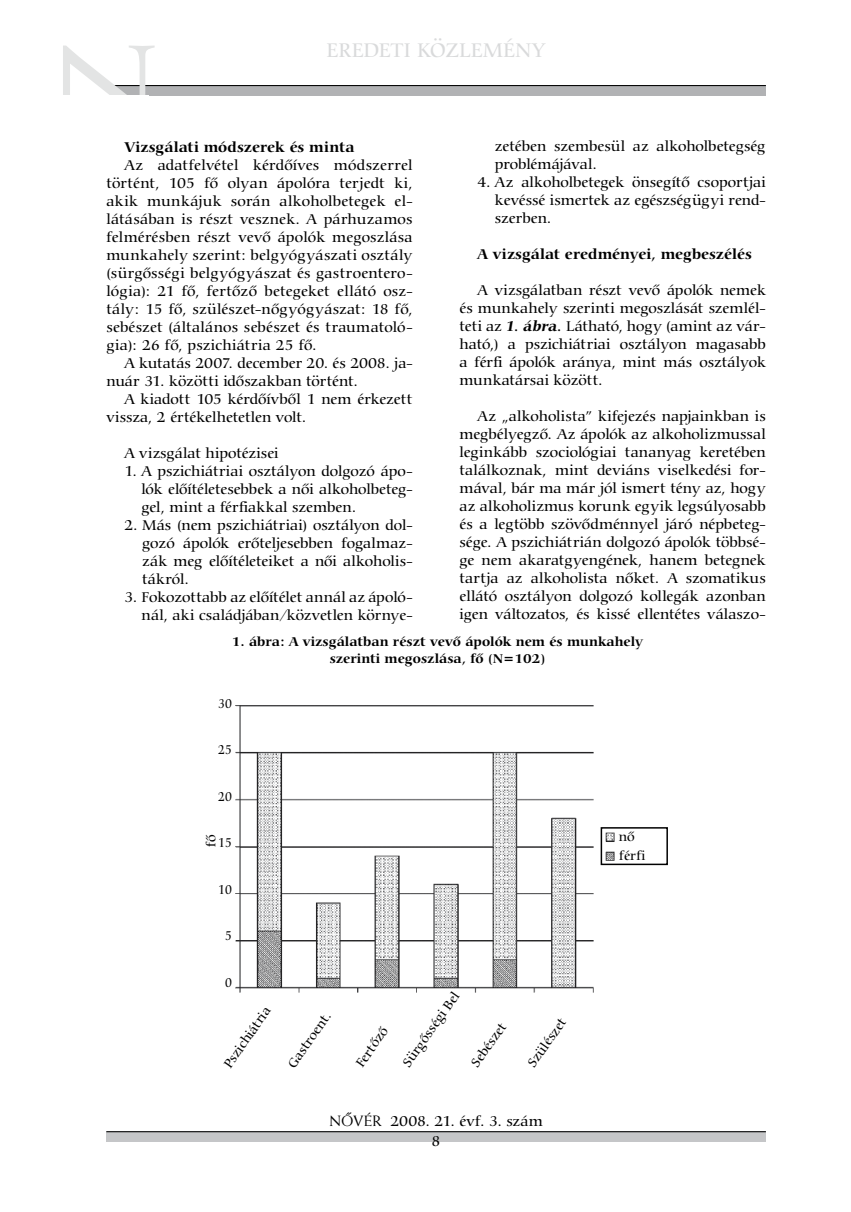
<style>
.page{position:relative;width:851px;height:1212px;background:#fff}
.page>*{position:absolute;margin:0;border:0;box-sizing:border-box;transform-origin:0 0}
.t1{font:108px "H Weiss Medium";color:#e3e4e4;scale:1.3 1}
.t2{font:21px "Carmina HU Medium";color:#d9dadb}
.t3{font:15px/18px "Carmina HU Medium";color:#000;text-align:justify}
.t4{font:15px "Carmina HU Bold";color:#000}
.t5{font:13.5px/16.2px "Carmina HU Bold";color:#000;text-align:center}
.t6{font:13.5px/19.2px "Carmina HU Medium";color:#000}
.t7{font:13.5px "Carmina HU Medium";color:#000;scale:.85 1}
.s1{font-family:"Carmina HU Bold";font-style:italic}
.s2{font-family:"H Weiss Medium"}
</style>
<div class="page">
<div style="left:111px;top:85px;width:654px;height:11px;background:#b1b2b4"></div>
<hr style="left:106px;top:85px;width:659px;height:1px;background:#000">
<div style="left:106px;top:1131px;width:659px;height:11px;background:#c5c6c8"></div>
<hr style="left:106px;top:1131px;width:659px;height:1px;background:#000">
<img style="left:235px;top:705px;width:429px;height:288px">
<div style="left:600px;top:827px;width:67px;height:38px;border:2px solid #000"></div>
<h1 class="t1" style="left:49px;top:21px;width:86px">N</h1>
<h2 class="t2" style="left:326px;top:38px;width:14px">EREDE</h2>
<h2 class="t2" style="left:390px;top:38px;width:41px">TI KÖZLE</h2>
<h2 class="t2" style="left:482px;top:38px;width:65px">MÉNY</h2>
<p class="t3" style="left:494px;top:137px;width:272px">zetében szembesül az alkoholbetegség problémájával.</p>
<p class="t3" style="left:495px;top:173px;width:272px;text-indent:-17px">4. Az alkoholbetegek önsegítô csoportjai kevéssé ismertek az egészségügyi rend&shy;szerben.</p>
<p class="t4" style="left:477px;top:245px;width:276px">A vizsgálat eredményei, megbeszélés</p>
<p class="t3" style="left:459px;top:281px;width:308px;text-indent:18px">A vizsgálatban részt vevô ápolók nemek és munkahely szerinti megoszlását szemlél&shy;teti az <span class="s1">1. ábra.</span> Látható, hogy (amint az vár&shy;ható,) a pszichiátriai osztályon magasabb a férfi ápolók aránya, mint más osztályok munkatársai között.</p>
<p class="t3" style="left:459px;top:407px;width:308px;text-indent:18px">Az „alkoholista” kifejezés napjainkban is megbélyegzô. Az ápolók az alkoholizmussal leginkább szociológiai tananyag keretében találkoznak, mint deviáns viselkedési for&shy;mával, bár ma már jól ismert tény az, hogy az alkoholizmus korunk egyik legsúlyosabb és a legtöbb szövôdménnyel járó népbeteg&shy;sége. A pszichiátrián dolgozó ápolók többsé&shy;ge nem akaratgyengének, hanem betegnek tartja az alkoholista nôket. A szomatikus ellátó osztályon dolgozó kollegák azonban igen változatos, és kissé ellentétes válaszo-</p>
<p class="t5" style="left:232px;top:634px;width:413px">1. ábra: A vizsgálatban részt vevô ápolók nem és munkahely szerinti megoszlása, fô (N=102)</p>
<p class="t4" style="left:124px;top:138px;width:231px">Vizsgálati módszerek és minta</p>
<p class="t3" style="left:106px;top:156px;width:308px;text-indent:18px">Az adatfelvétel kérdôíves módszerrel történt, 105 fô olyan ápolóra terjedt ki, akik munkájuk során alkoholbetegek el&shy;látásában is részt vesznek. A párhuzamos felmérésben részt vevô ápolók megoszlása munkahely szerint: belgyógyászati osztály (sürgôsségi belgyógyászat és gastroentero&shy;lógia): 21 fô, fertôzô betegeket ellátó osz&shy;tály: 15 fô, szülészet-nôgyógyászat: 18 fô, sebészet (általános sebészet és traumatoló&shy;gia): 26 fô, pszichiátria 25 fô.</p>
<p class="t3" style="left:106px;top:354px;width:308px;text-indent:18px">A kutatás 2007. december 20. és 2008. ja&shy;nuár 31. közötti idôszakban történt.</p>
<p class="t3" style="left:106px;top:390px;width:308px;text-indent:18px">A kiadott 105 kérdôívbôl 1 nem érkezett vissza, 2 értékelhetetlen volt.</p>
<p class="t3" style="left:124px;top:444px;width:156px">A vizsgálat hipotézisei</p>
<p class="t3" style="left:141px;top:462px;width:273px;text-indent:-17px">1. A pszichiátriai osztályon dolgozó ápo&shy;lók elôítéletesebbek a nôi alkoholbeteg&shy;gel, mint a férfiakkal szemben.</p>
<p class="t3" style="left:142px;top:516px;width:272px;text-indent:-18px">2. Más (nem pszichiátriai) osztályon dol&shy;gozó ápolók erôteljesebben fogalmaz&shy;zák meg elôítéleteiket a nôi alkoholis&shy;tákról.</p>
<p class="t3" style="left:124px;top:588px;width:290px;text-align:right">3. Fokozottabb az elôítélet annál az ápoló&shy;nál, aki családjában/közvetlen környe-</p>
<p class="t7" style="left:218px;top:696px;width:18px">30</p>
<p class="t7" style="left:218px;top:742px;width:18px">25</p>
<p class="t7" style="left:218px;top:789px;width:18px">20</p>
<p class="t7" style="left:218px;top:835px;width:18px">15</p>
<p class="t7" style="left:218px;top:882px;width:18px">10</p>
<p class="t7" style="left:225px;top:928px;width:10px">5</p>
<p class="t7" style="left:225px;top:975px;width:10px">0</p>
<p class="t6" style="left:219px;top:1061px;width:73px;rotate:-55deg">Pszichiátria</p>
<p class="t6" style="left:283px;top:1061px;width:67px;rotate:-55deg">Gastroent.</p>
<p class="t6" style="left:351px;top:1060px;width:47px;rotate:-55deg">Fertôzô</p>
<p class="t6" style="left:201px;top:847px;width:14px;rotate:-90deg">fô</p>
<p class="t6" style="left:397px;top:1060px;width:91px;rotate:-55deg">Sürgôsségi Bel</p>
<p class="t6" style="left:466px;top:1060px;width:53px;rotate:-55deg">Sebészet</p>
<p class="t6" style="left:522px;top:1060px;width:59px;rotate:-55deg">Szülészet</p>
<p class="t3" style="left:329px;top:1112px;width:215px"><span class="s2">NÔVÉR</span> 2008. 21. évf. 3. szám</p>
<p class="t6" style="left:618px;top:827px;width:28px">nô férfi</p>
</div>
